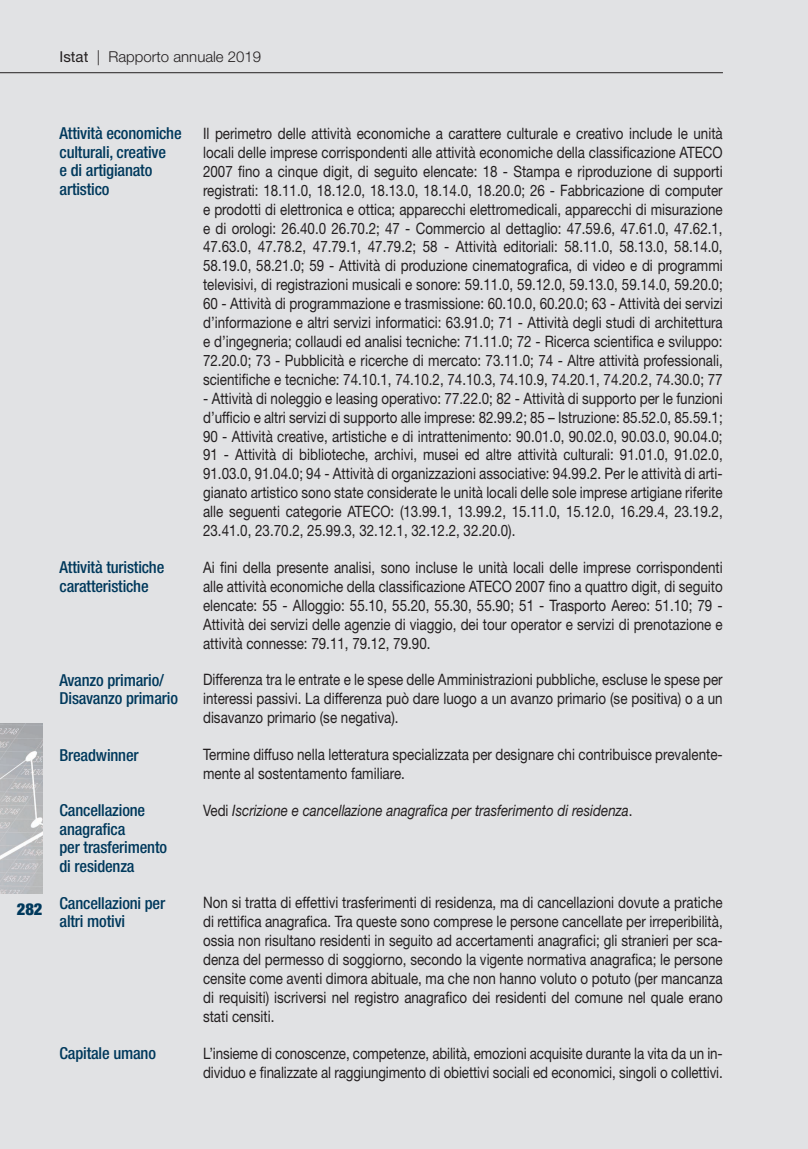
<style>
.page{position:relative;width:808px;height:1149px;background:#fff}
.page>*{position:absolute;margin:0;border:0;box-sizing:border-box;transform-origin:0 0}
.t1{font:500 condensed 16.5px/18.5px "Helvetica Neue LT Std";letter-spacing:-.01em;color:#00395c}
.t2{font:900 condensed 16.5px "Helvetica Neue LT Std";color:#00395c}
.t3{font:15.75px/18.9px "Helvetica Neue LT Std";color:#231f20;text-align:justify;scale:.85 1}
.t4{font:italic 15.75px "Helvetica Neue LT Std";color:#231f20;scale:.85 1}
.t5{font:300 15px "Helvetica Neue LT Std";color:#231f20}
.s1{font-weight:400}
.s2{font-style:normal}
</style>
<div class="page">
<div style="left:0;top:0;width:808px;height:1148px;background:#e1e2e4"></div>
<hr style="left:0;top:72px;width:723px;height:1px;background:#231f20">
<img style="left:0;top:723px;width:43px;height:170px">
<p class="t5" style="left:60px;top:47px;width:203px"><span class="s1">Istat</span> | Rapporto annuale 2019</p>
<p class="t2" style="left:17px;top:898px;width:27px">282</p>
<p class="t1" style="left:60px;top:124px;width:124px">Attività economiche culturali, creative<br>e di artigianato artistico</p>
<p class="t3" style="left:203px;top:124px;width:613px">Il perimetro delle attività economiche a carattere culturale e creativo include le unità locali delle imprese corrispondenti alle attività economiche della classificazione ATECO 2007 fino a cinque digit, di seguito elencate: 18 - Stampa e riproduzione di supporti registrati: 18.11.0, 18.12.0, 18.13.0, 18.14.0, 18.20.0; 26 - Fabbricazione di computer e prodotti di elettronica e ottica; apparecchi elettromedicali, apparecchi di misurazione e di orologi: 26.40.0 26.70.2; 47 - Commercio al dettaglio: 47.59.6, 47.61.0, 47.62.1, 47.63.0, 47.78.2, 47.79.1, 47.79.2; 58 - Attività editoriali: 58.11.0, 58.13.0, 58.14.0, 58.19.0, 58.21.0; 59 - Attività di produzione cinematografica, di video e di programmi televisivi, di registrazioni musicali e sonore: 59.11.0, 59.12.0, 59.13.0, 59.14.0, 59.20.0; 60 - Attività di programmazione e trasmissione: 60.10.0, 60.20.0; 63 - Attività dei servizi d’informazione e altri servizi informatici: 63.91.0; 71 - Attività degli studi di architettura e d’ingegneria; collaudi ed analisi tecniche: 71.11.0; 72 - Ricerca scientifica e sviluppo:<br>72.20.0; 73 - Pubblicità e ricerche di mercato: 73.11.0; 74 - Altre attività professionali, scientifiche e tecniche: 74.10.1, 74.10.2, 74.10.3, 74.10.9, 74.20.1, 74.20.2, 74.30.0; 77</p>
<p class="t3" style="left:203px;top:388px;width:613px">- Attività di noleggio e leasing operativo: 77.22.0; 82 - Attività di supporto per le funzioni d’ufficio e altri servizi di supporto alle imprese: 82.99.2; 85 – Istruzione: 85.52.0, 85.59.1; 90 - Attività creative, artistiche e di intrattenimento: 90.01.0, 90.02.0, 90.03.0, 90.04.0; 91 - Attività di biblioteche, archivi, musei ed altre attività culturali: 91.01.0, 91.02.0, 91.03.0, 91.04.0; 94 - Attività di organizzazioni associative: 94.99.2. Per le attività di arti&shy;gianato artistico sono state considerate le unità locali delle sole imprese artigiane riferite alle seguenti categorie ATECO: (13.99.1, 13.99.2, 15.11.0, 15.12.0, 16.29.4, 23.19.2, 23.41.0, 23.70.2, 25.99.3, 32.12.1, 32.12.2, 32.20.0).</p>
<p class="t1" style="left:60px;top:558px;width:106px">Attività turistiche caratteristiche</p>
<p class="t3" style="left:203px;top:557px;width:613px">Ai fini della presente analisi, sono incluse le unità locali delle imprese corrispondenti alle attività economiche della classificazione ATECO 2007 fino a quattro digit, di seguito elencate: 55 - Alloggio: 55.10, 55.20, 55.30, 55.90; 51 - Trasporto Aereo: 51.10; 79 - Attività dei servizi delle agenzie di viaggio, dei tour operator e servizi di prenotazione e attività connesse: 79.11, 79.12, 79.90.</p>
<p class="t1" style="left:60px;top:670px;width:120px">Avanzo primario/<br>Disavanzo primario</p>
<p class="t3" style="left:203px;top:670px;width:613px">Differenza tra le entrate e le spese delle Amministrazioni pubbliche, escluse le spese per interessi passivi. La differenza può dare luogo a un avanzo primario (se positiva) o a un disavanzo primario (se negativa).</p>
<p class="t1" style="left:60px;top:745px;width:81px">Breadwinner</p>
<p class="t3" style="left:203px;top:744px;width:613px">Termine diffuso nella letteratura specializzata per designare chi contribuisce prevalente&shy;mente al sostentamento familiare.</p>
<p class="t1" style="left:60px;top:800px;width:109px">Cancellazione anagrafica<br>per trasferimento di residenza</p>
<p class="t4" style="left:203px;top:800px;width:507px"><span class="s2">Vedi</span> Iscrizione e cancellazione anagrafica per trasferimento di residenza<span class="s2">.</span></p>
<p class="t1" style="left:60px;top:893px;width:107px">Cancellazioni per altri motivi</p>
<p class="t3" style="left:203px;top:892px;width:613px">Non si tratta di effettivi trasferimenti di residenza, ma di cancellazioni dovute a pratiche di rettifica anagrafica. Tra queste sono comprese le persone cancellate per irreperibilità, ossia non risultano residenti in seguito ad accertamenti anagrafici; gli stranieri per sca&shy;denza del permesso di soggiorno, secondo la vigente normativa anagrafica; le persone censite come aventi dimora abituale, ma che non hanno voluto o potuto (per mancanza di requisiti) iscriversi nel registro anagrafico dei residenti del comune nel quale erano stati censiti.</p>
<p class="t1" style="left:60px;top:1043px;width:98px">Capitale umano</p>
<p class="t3" style="left:203px;top:1043px;width:613px">L’insieme di conoscenze, competenze, abilità, emozioni acquisite durante la vita da un in&shy;dividuo e finalizzate al raggiungimento di obiettivi sociali ed economici, singoli o collettivi.</p>
</div>
